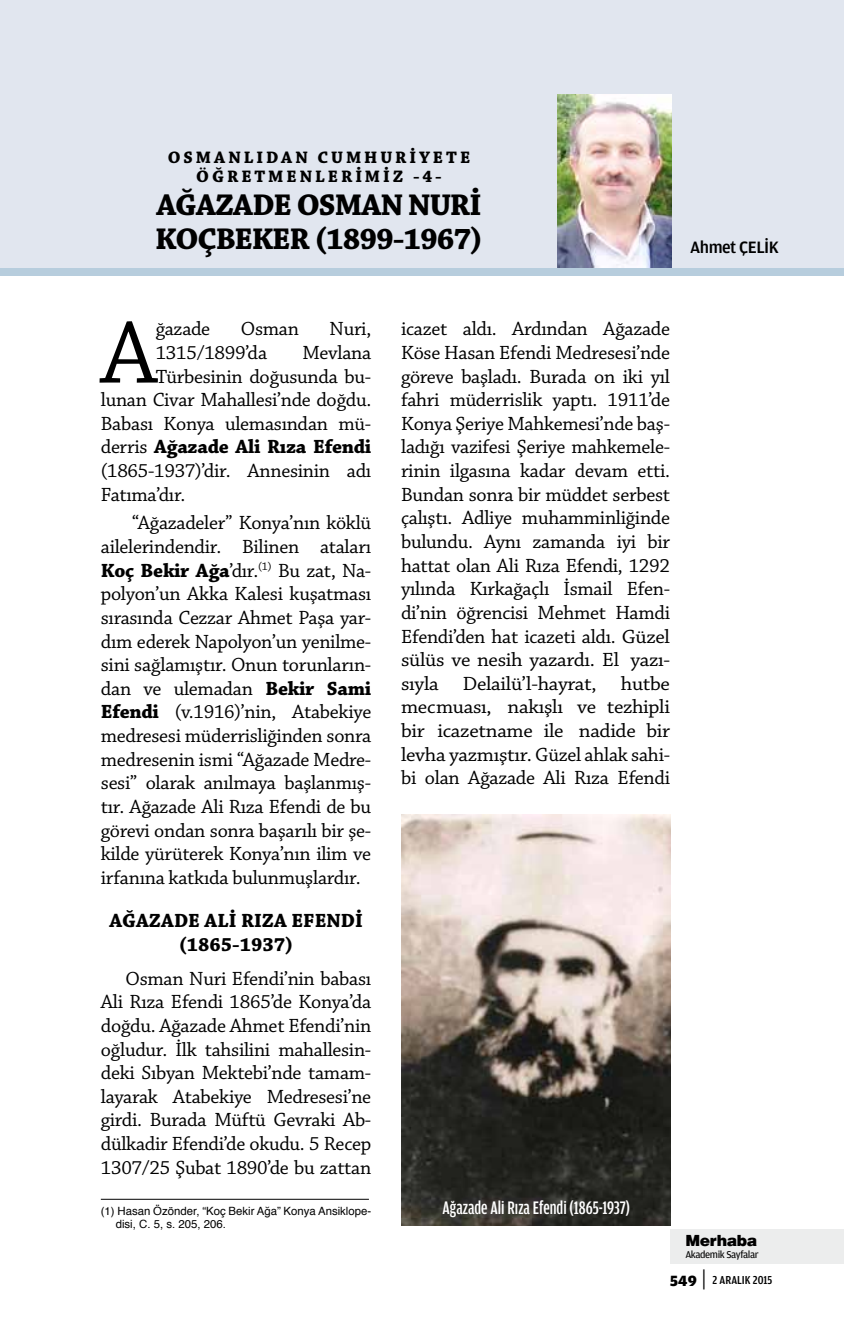
<style>
.page{position:relative;width:844px;height:1340px;background:#fff}
.page>*{position:absolute;margin:0;border:0;box-sizing:border-box;transform-origin:0 0}
.t1{font:92.75px "Chaparral Pro";color:#000}
.t2{font:700 31.5px/33.2px "Chaparral Pro";letter-spacing:-.035em;color:#000}
.t3{font:20.12px/23.6px "Chaparral Pro";letter-spacing:-.015em;color:#000;text-align:justify}
.t4{font:700 20.12px/23.6px "Chaparral Pro";color:#000;text-align:center}
.t5{font:500 19.25px "Toprak Comp";color:#fff}
.t6{font:700 17.5px/19.2px "Chaparral Pro";letter-spacing:.165em;color:#000;text-align:center}
.t7{font:500 17.5px "Toprak";letter-spacing:-.03em;color:#000}
.t8{font:900 15.75px "Helvetica";letter-spacing:-.03em;color:#000}
.t9{font:500 12.25px "Toprak Cond";color:#000}
.t10{font:11.38px/13.7px "Helvetica";color:#000}
.t11{font:10.5px "Toprak";letter-spacing:-.04em;color:#000}
.s1{font-weight:400}
.s2{font-weight:700}
.s3{font-family:"Toprak";font-weight:700;font-size:15.75px}
.s4{font-family:"Toprak";font-weight:300;font-size:24.5px}
</style>
<div class="page">
<div style="left:670px;top:1229px;width:173px;height:35px;background:#eceded"></div>
<div style="left:0;top:0;width:843px;height:275px;background:#e1e6ef"></div>
<img style="left:557px;top:95px;width:114px;height:173px">
<div style="left:0;top:268px;width:843px;height:7px;background:#b7cddd"></div>
<hr style="left:101px;top:1198px;width:268px;height:1px;background:#000">
<img style="left:401px;top:815px;width:269px;height:410px">
<p class="t6" style="left:168px;top:148px;width:304px">OSMANLIDAN CUMHURİYETE<br>ÖĞRETMENLERİMİZ -4-</p>
<h2 class="t2" style="left:155px;top:190px;width:329px">AĞAZADE OSMAN NURİ<br>KOÇBEKER (1899-1967)</h2>
<p class="t7" style="left:690px;top:237px;width:90px">Ahmet ÇELİK</p>
<h1 class="t1" style="left:101px;top:302px;width:58px">A</h1>
<p class="t3" style="left:156px;top:318px;width:56px">ğazade</p>
<p class="t3" style="left:241px;top:318px;width:60px">Osman</p>
<p class="t3" style="left:329px;top:318px;width:43px">Nuri,</p>
<p class="t3" style="left:156px;top:341px;width:113px">1315/1899’da</p>
<p class="t3" style="left:302px;top:341px;width:70px">Mevlana</p>
<p class="t3" style="left:156px;top:365px;width:217px">Türbesinin doğusunda bu-</p>
<p class="t3" style="left:101px;top:389px;width:272px">lunan Civar Mahallesi’nde doğdu.</p>
<p class="t3" style="left:101px;top:412px;width:272px">Babası Konya ulemasından mü-</p>
<p class="t4" style="left:101px;top:436px;width:272px"><span class="s1">derris</span> Ağazade Ali Rıza Efendi</p>
<p class="t3" style="left:101px;top:460px;width:272px">(1865-1937)’dir. Annesinin adı</p>
<p class="t3" style="left:101px;top:483px;width:86px">Fatıma’dır.</p>
<p class="t3" style="left:101px;top:512px;width:272px;text-indent:31px">“Ağazadeler” Konya’nın köklü ailelerindendir. Bilinen ataları <span class="s2">Koç Bekir Ağa</span>’dır.<sup>(1)</sup> Bu zat, Na&shy;polyon’un Akka Kalesi kuşatması sırasında Cezzar Ahmet Paşa yar&shy;dım ederek Napolyon’un yenilme&shy;sini sağlamıştır. Onun torunların&shy;dan ve ulemadan <span class="s2">Bekir Sami Efendi</span> (v.1916)’nin, Atabekiye medresesi müderrisliğinden sonra medresenin ismi “Ağazade Medre&shy;sesi” olarak anılmaya başlanmış&shy;tır. Ağazade Ali Rıza Efendi de bu görevi ondan sonra başarılı bir şe&shy;kilde yürüterek Konya’nın ilim ve irfanına katkıda bulunmuşlardır.</p>
<p class="t4" style="left:109px;top:910px;width:255px">AĞAZADE ALİ RIZA EFENDİ (1865-1937)</p>
<p class="t3" style="left:101px;top:967px;width:272px;text-indent:25px">Osman Nuri Efendi’nin babası Ali Rıza Efendi 1865’de Konya’da doğdu. Ağazade Ahmet Efendi’nin oğludur. İlk tahsilini mahallesin&shy;deki Sıbyan Mektebi’nde tamam&shy;layarak Atabekiye Medresesi’ne girdi. Burada Müftü Gevraki Ab&shy;dülkadir Efendi’de okudu. 5 Recep 1307/25 Şubat 1890’de bu zattan</p>
<p class="t10" style="left:116px;top:1204px;width:257px;text-indent:-15px">(1) Hasan Özönder, “Koç Bekir Ağa” Konya Ansiklope&shy;disi, C. 5, s. 205, 206.</p>
<p class="t3" style="left:401px;top:318px;width:270px">icazet aldı. Ardından Ağazade Köse Hasan Efendi Medresesi’nde göreve başladı. Burada on iki yıl fahri müderrislik yaptı. 1911’de Konya Şeriye Mahkemesi’nde baş&shy;ladığı vazifesi Şeriye mahkemele&shy;rinin ilgasına kadar devam etti.<br>Bundan sonra bir müddet serbest çalıştı. Adliye muhamminliğinde bulundu. Aynı zamanda iyi bir hattat olan Ali Rıza Efendi, 1292 yılında Kırkağaçlı İsmail Efen&shy;di’nin öğrencisi Mehmet Hamdi Efendi’den hat icazeti aldı. Güzel sülüs ve nesih yazardı. El yazı&shy;sıyla Delailü’l-hayrat, hutbe mecmuası, nakışlı ve tezhipli bir icazetname ile nadide bir levha yazmıştır. Güzel ahlak sahi&shy;bi olan Ağazade Ali Rıza Efendi</p>
<p class="t5" style="left:442px;top:1197px;width:189px">Ağazade Ali Rıza Efendi (1865-1937)</p>
<p class="t8" style="left:685px;top:1230px;width:73px">Merhaba</p>
<p class="t11" style="left:685px;top:1248px;width:75px">Akademik Sayfalar</p>
<p class="t9" style="left:670px;top:1273px;width:104px"><span class="s3">549</span> <span class="s4">|</span> 2 ARALIK 2015</p>
</div>
